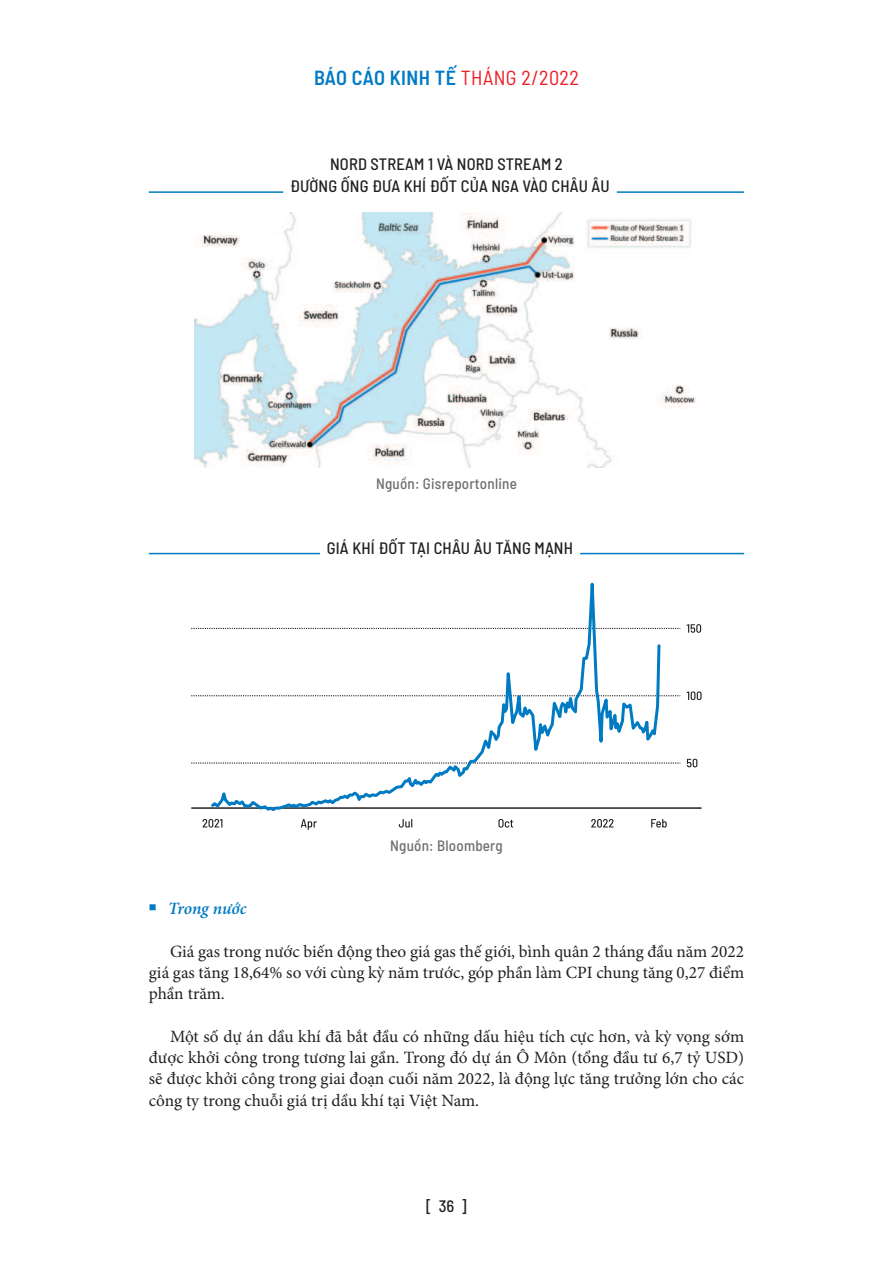
<style>
.page{position:relative;width:893px;height:1263px;background:#fff}
.page>*{position:absolute;margin:0;border:0;box-sizing:border-box;transform-origin:0 0}
.t1{font:600 semi-condensed 20.4px "Barlow";letter-spacing:.015em;color:#007bc3}
.t2{font:17.25px/21.3px "Minion Pro";color:#231f20;text-align:justify}
.t3{font:italic 600 17.25px "Minion Pro";letter-spacing:-.005em;color:#007bc3}
.t4{font:500 semi-condensed 16.5px/22px "Barlow";letter-spacing:.01em;color:#231f20;text-align:center}
.t5{font:500 semi-condensed 15px "Barlow";letter-spacing:.015em;color:#6d6e71}
.s1{font-weight:400;color:#ee1d23}
</style>
<div class="page">
<hr style="left:149px;top:191px;width:595px;height:2px;background:#007bc3">
<div style="left:283px;top:190px;width:334px;height:6px;background:#fff"></div>
<hr style="left:149px;top:553px;width:595px;height:1px;background:#007bc3">
<div style="left:320px;top:552px;width:260px;height:6px;background:#fff"></div>
<img style="left:194px;top:213px;width:502px;height:255px">
<svg style="left:203px;top:819px;width:19px;height:9px"></svg>
<svg style="left:301px;top:819px;width:16px;height:10px"></svg>
<svg style="left:399px;top:819px;width:13px;height:8px"></svg>
<svg style="left:498px;top:819px;width:15px;height:8px"></svg>
<svg style="left:591px;top:819px;width:23px;height:9px"></svg>
<svg style="left:651px;top:819px;width:16px;height:8px"></svg>
<svg style="left:687px;top:624px;width:14px;height:9px"></svg>
<svg style="left:687px;top:691px;width:14px;height:9px"></svg>
<svg style="left:687px;top:759px;width:10px;height:8px"></svg>
<hr style="left:191px;top:807px;width:510px;height:2px;background:#231f20">
<svg style="left:191px;top:762px;width:489px;height:2px"></svg>
<svg style="left:191px;top:695px;width:489px;height:1px"></svg>
<svg style="left:191px;top:628px;width:489px;height:1px"></svg>
<svg style="left:208px;top:582px;width:454px;height:229px"></svg>
<p class="t1" style="left:314px;top:63px;width:266px">BÁO CÁO KINH TẾ <span class="s1">THÁNG 2/2022</span></p>
<p class="t4" style="left:290px;top:152px;width:321px">NORD STREAM 1 VÀ NORD STREAM 2<br>ĐƯỜNG ỐNG ĐƯA KHÍ ĐỐT CỦA NGA VÀO CHÂU ÂU</p>
<p class="t5" style="left:376px;top:473px;width:142px">Nguồn: Gisreportonline</p>
<p class="t4" style="left:327px;top:535px;width:248px">GIÁ KHÍ ĐỐT TẠI CHÂU ÂU TĂNG MẠNH</p>
<p class="t5" style="left:390px;top:834px;width:114px">Nguồn: Bloomberg</p>
<p class="t3" style="left:149px;top:899px;width:99px">■ Trong nước</p>
<p class="t2" style="left:149px;top:940px;width:597px;text-indent:21px">Giá gas trong nước biến động theo giá gas thế giới, bình quân 2 tháng đầu năm 2022 giá gas tăng 18,64% so với cùng kỳ năm trước, góp phần làm CPI chung tăng 0,27 điểm phần trăm.</p>
<p class="t2" style="left:149px;top:1025px;width:597px;text-indent:21px">Một số dự án dầu khí đã bắt đầu có những dấu hiệu tích cực hơn, và kỳ vọng sớm được khởi công trong tương lai gần. Trong đó dự án Ô Môn (tổng đầu tư 6,7 tỷ USD) sẽ được khởi công trong giai đoạn cuối năm 2022, là động lực tăng trưởng lớn cho các công ty trong chuỗi giá trị dầu khí tại Việt Nam.</p>
<p class="t4" style="left:426px;top:1194px;width:42px">[ 36 ]</p>
</div>
